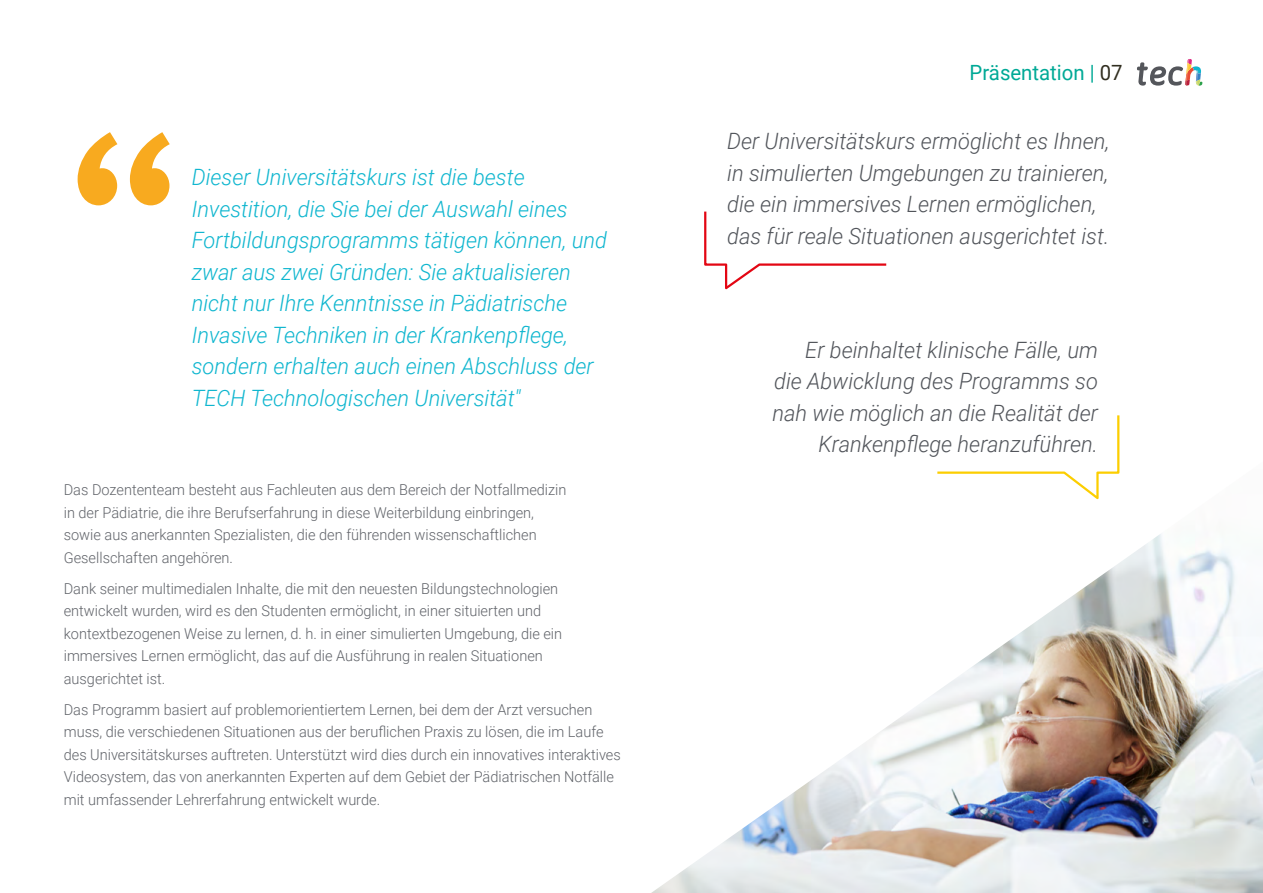
<style>
.page{position:relative;width:1263px;height:893px;background:#fff}
.page>*{position:absolute;margin:0;border:0;box-sizing:border-box;transform-origin:0 0}
.t1{font:italic 300 22.5px/31.5px "Roboto";color:#0fb6cf}
.t2{font:italic 300 22.5px/31.5px "Roboto";color:#52555b;text-align:right}
.t3{font:21px "Roboto";color:#00a996}
.t4{font:300 15px/22.5px "Roboto";color:#61646a}
.s1{color:#312e20}
</style>
<div class="page">
<img style="left:651px;top:534px;width:612px;height:359px">
<svg style="left:78px;top:132px;width:92px;height:73px"></svg>
<svg style="left:937px;top:415px;width:183px;height:85px"></svg>
<svg style="left:704px;top:211px;width:183px;height:79px"></svg>
<svg style="left:1137px;top:59px;width:65px;height:27px"></svg>
<p class="t1" style="left:192px;top:161px;width:417px">Dieser Universitätskurs ist die beste Investition, die Sie bei der Auswahl eines Fortbildungsprogramms tätigen können, und zwar aus zwei Gründen: Sie aktualisieren nicht nur Ihre Kenntnisse in Pädiatrische Invasive Techniken in der Krankenpflege, sondern erhalten auch einen Abschluss der TECH Technologischen Universität"</p>
<p class="t4" style="left:64px;top:478px;width:504px">Das Dozententeam besteht aus Fachleuten aus dem Bereich der Notfallmedizin in der Pädiatrie, die ihre Berufserfahrung in diese Weiterbildung einbringen, sowie aus anerkannten Spezialisten, die den führenden wissenschaftlichen Gesellschaften angehören.</p>
<p class="t4" style="left:64px;top:576px;width:500px">Dank seiner multimedialen Inhalte, die mit den neuesten Bildungstechnologien entwickelt wurden, wird es den Studenten ermöglicht, in einer situierten und kontextbezogenen Weise zu lernen, d. h. in einer simulierten Umgebung, die ein immersives Lernen ermöglicht, das auf die Ausführung in realen Situationen ausgerichtet ist.</p>
<p class="t4" style="left:64px;top:697px;width:558px">Das Programm basiert auf problemorientiertem Lernen, bei dem der Arzt versuchen muss, die verschiedenen Situationen aus der beruflichen Praxis zu lösen, die im Laufe des Universitätskurses auftreten. Unterstützt wird dies durch ein innovatives interaktives Videosystem, das von anerkannten Experten auf dem Gebiet der Pädiatrischen Notfälle mit umfassender Lehrerfahrung entwickelt wurde.</p>
<h2 class="t3" style="left:969px;top:57px;width:155px">Präsentation | <span class="s1">07</span></h2>
<h1 class="t2" style="left:727px;top:124px;width:384px;text-align:left">Der Universitätskurs ermöglicht es Ihnen, in simulierten Umgebungen zu trainieren, die ein immersives Lernen ermöglichen, das für reale Situationen ausgerichtet ist.</h1>
<h1 class="t2" style="left:772px;top:333px;width:327px">Er beinhaltet klinische Fälle, um die Abwicklung des Programms so nah wie möglich an die Realität der Krankenpflege heranzuführen.</h1>
</div>
